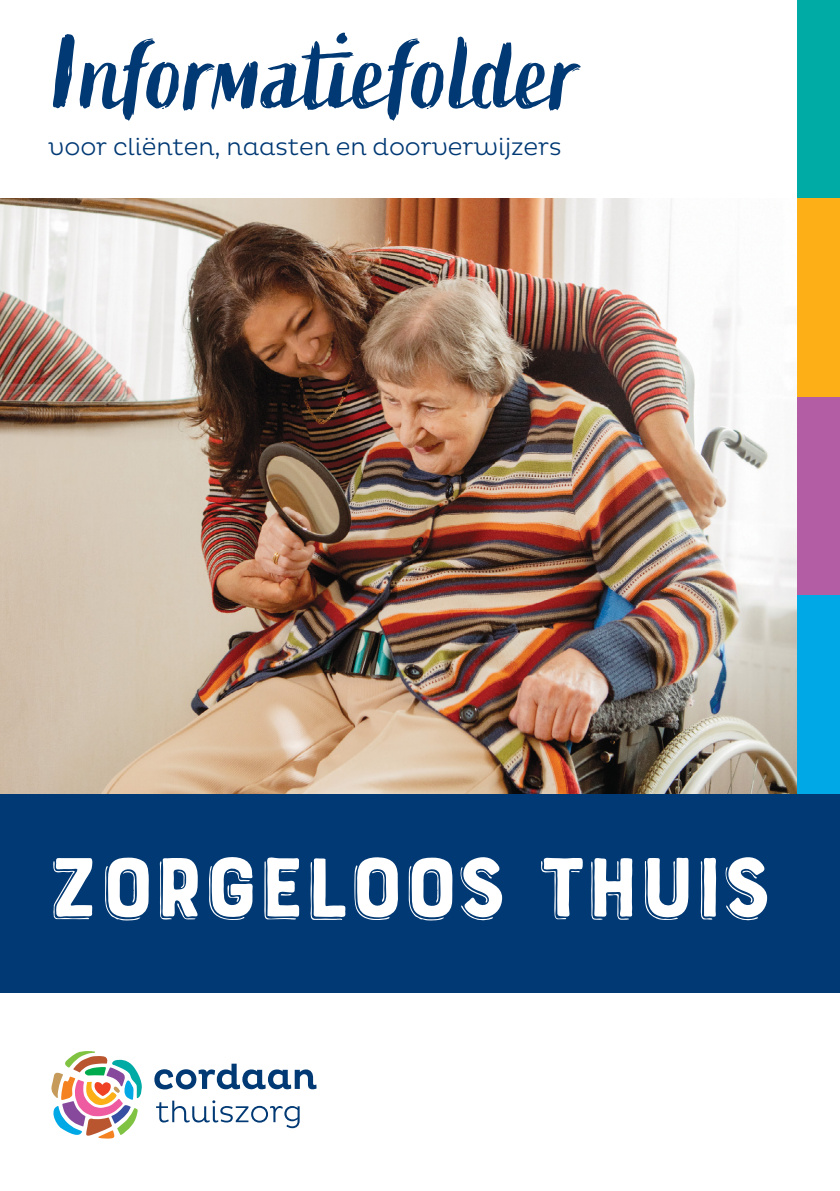
<style>
.page{position:relative;width:840px;height:1191px;background:#fff}
.page>*{position:absolute;margin:0;border:0;box-sizing:border-box;transform-origin:0 0}
.t1{font:105px "Active One";color:#003974}
.t2{font:88px "Bourton Hand Drop Line";color:#fff}
.t3{font:300 24px "Pluto";letter-spacing:-.005em;color:#003974}
</style>
<div class="page">
<img style="left:0;top:198px;width:797px;height:596px">
<div style="left:797px;top:0;width:42px;height:198px;background:#00aaa5"></div>
<div style="left:797px;top:198px;width:42px;height:199px;background:#fcaf17"></div>
<div style="left:797px;top:397px;width:42px;height:198px;background:#b35da4"></div>
<div style="left:797px;top:595px;width:42px;height:199px;background:#00a8e5"></div>
<div style="left:0;top:794px;width:839px;height:198px;background:#003974"></div>
<svg style="left:51px;top:1051px;width:91px;height:87px"></svg>
<svg style="left:154px;top:1063px;width:162px;height:26px"></svg>
<svg style="left:156px;top:1100px;width:143px;height:28px"></svg>
<p class="t1" style="left:48px;top:12px;width:530px">Informatiefolder</p>
<p class="t3" style="left:48px;top:133px;width:514px">voor cliënten, naasten en doorverwijzers</p>
<p class="t2" style="left:48px;top:832px;width:724px">ZORGELOOS THUIS</p>
</div>
